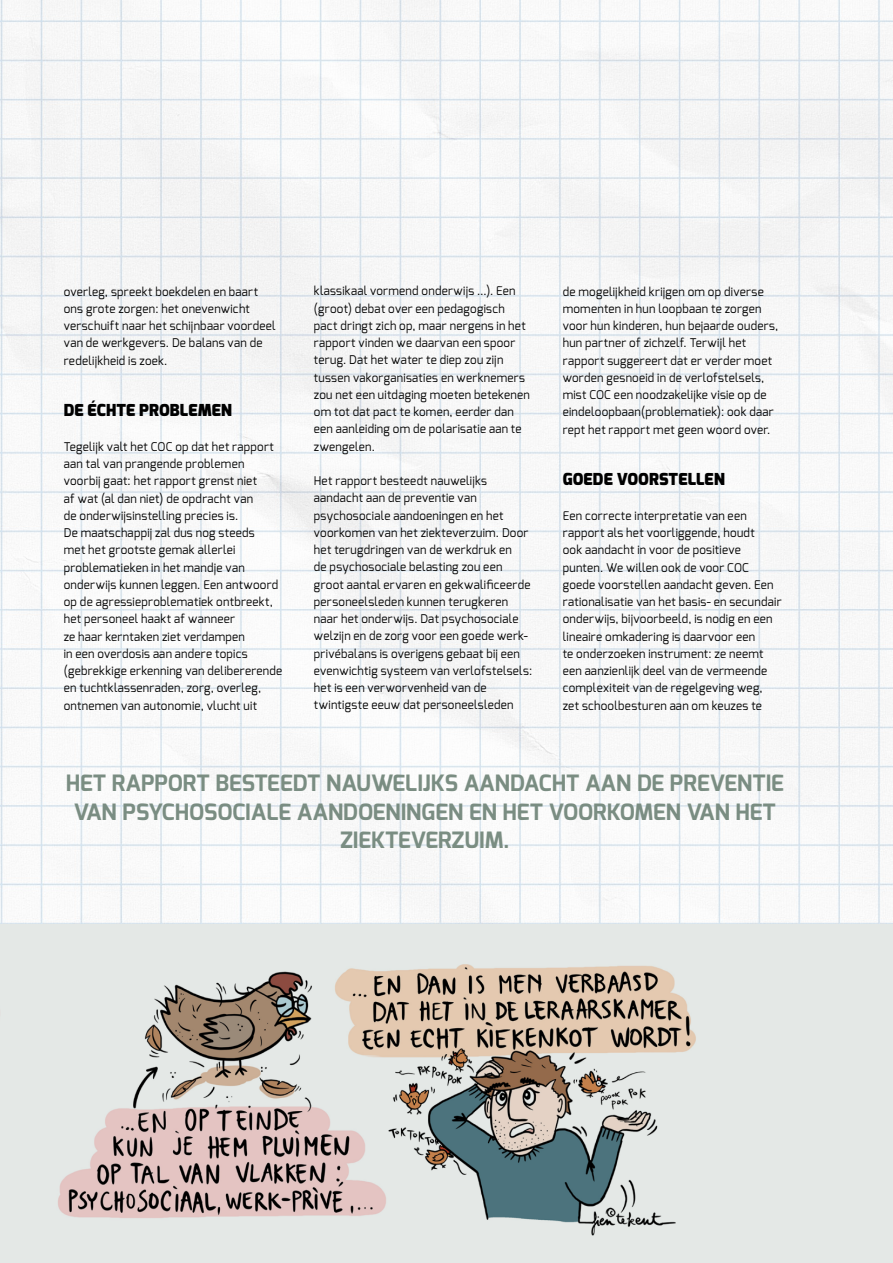
<style>
.page{position:relative;width:893px;height:1263px;background:#fff}
.page>*{position:absolute;margin:0;border:0;box-sizing:border-box;transform-origin:0 0}
.t1{font:700 22.5px/28.5px "Exo";color:#7a8d82;text-align:center}
.t2{font:900 16.5px "Exo";letter-spacing:.005em;color:#000}
.t3{font:12px/17.2px "Exo";letter-spacing:.02em;color:#000}
</style>
<div class="page">
<img style="left:0;top:0;width:893px;height:925px">
<div style="left:0;top:925px;width:893px;height:338px;background:#e4e8e6"></div>
<img style="left:58px;top:964px;width:638px;height:272px">
<p class="t3" style="left:64px;top:283px;width:213px">overleg, spreekt boekdelen en baart ons grote zorgen: het onevenwicht verschuift naar het schijnbaar voordeel van de werkgevers. De balans van de redelijkheid is zoek.</p>
<h2 class="t2" style="left:64px;top:400px;width:170px">DE ÉCHTE PROBLEMEN</h2>
<p class="t3" style="left:64px;top:438px;width:220px">Tegelijk valt het COC op dat het rapport aan tal van prangende problemen voorbij gaat: het rapport grenst niet<br>af wat (al dan niet) de opdracht van<br>de onderwijsinstelling precies is.<br>De maatschappij zal dus nog steeds<br>met het grootste gemak allerlei problematieken in het mandje van onderwijs kunnen leggen. Een antwoord op de agressieproblematiek ontbreekt, het personeel haakt af wanneer<br>ze haar kerntaken ziet verdampen<br>in een overdosis aan andere topics (gebrekkige erkenning van delibererende en tuchtklassenraden, zorg, overleg, ontnemen van autonomie, vlucht uit</p>
<p class="t3" style="left:314px;top:282px;width:217px">klassikaal vormend onderwijs …). Een (groot) debat over een pedagogisch pact dringt zich op, maar nergens in het rapport vinden we daarvan een spoor terug. Dat het water te diep zou zijn tussen vakorganisaties en werknemers zou net een uitdaging moeten betekenen om tot dat pact te komen, eerder dan een aanleiding om de polarisatie aan te zwengelen.</p>
<p class="t3" style="left:314px;top:472px;width:220px">Het rapport besteedt nauwelijks aandacht aan de preventie van psychosociale aandoeningen en het voorkomen van het ziekteverzuim. Door het terugdringen van de werkdruk en<br>de psychosociale belasting zou een groot aantal ervaren en gekwalificeerde personeelsleden kunnen terugkeren naar het onderwijs. Dat psychosociale welzijn en de zorg voor een goede werk&shy;privébalans is overigens gebaat bij een evenwichtig systeem van verlofstelsels: het is een verworvenheid van de twintigste eeuw dat personeelsleden</p>
<p class="t3" style="left:563px;top:283px;width:217px">de mogelijkheid krijgen om op diverse momenten in hun loopbaan te zorgen voor hun kinderen, hun bejaarde ouders, hun partner of zichzelf. Terwijl het rapport suggereert dat er verder moet worden gesnoeid in de verlofstelsels, mist COC een noodzakelijke visie op de eindeloopbaan(problematiek): ook daar rept het rapport met geen woord over.</p>
<h2 class="t2" style="left:563px;top:469px;width:164px">GOEDE VOORSTELLEN</h2>
<p class="t3" style="left:563px;top:507px;width:220px">Een correcte interpretatie van een rapport als het voorliggende, houdt<br>ook aandacht in voor de positieve punten. We willen ook de voor COC goede voorstellen aandacht geven. Een rationalisatie van het basis- en secundair onderwijs, bijvoorbeeld, is nodig en een lineaire omkadering is daarvoor een<br>te onderzoeken instrument: ze neemt een aanzienlijk deel van de vermeende complexiteit van de regelgeving weg, zet schoolbesturen aan om keuzes te</p>
<h1 class="t1" style="left:66px;top:769px;width:720px">HET RAPPORT BESTEEDT NAUWELIJKS AANDACHT AAN DE PREVENTIE<br>VAN PSYCHOSOCIALE AANDOENINGEN EN HET VOORKOMEN VAN HET<br>ZIEKTEVERZUIM.</h1>
</div>
